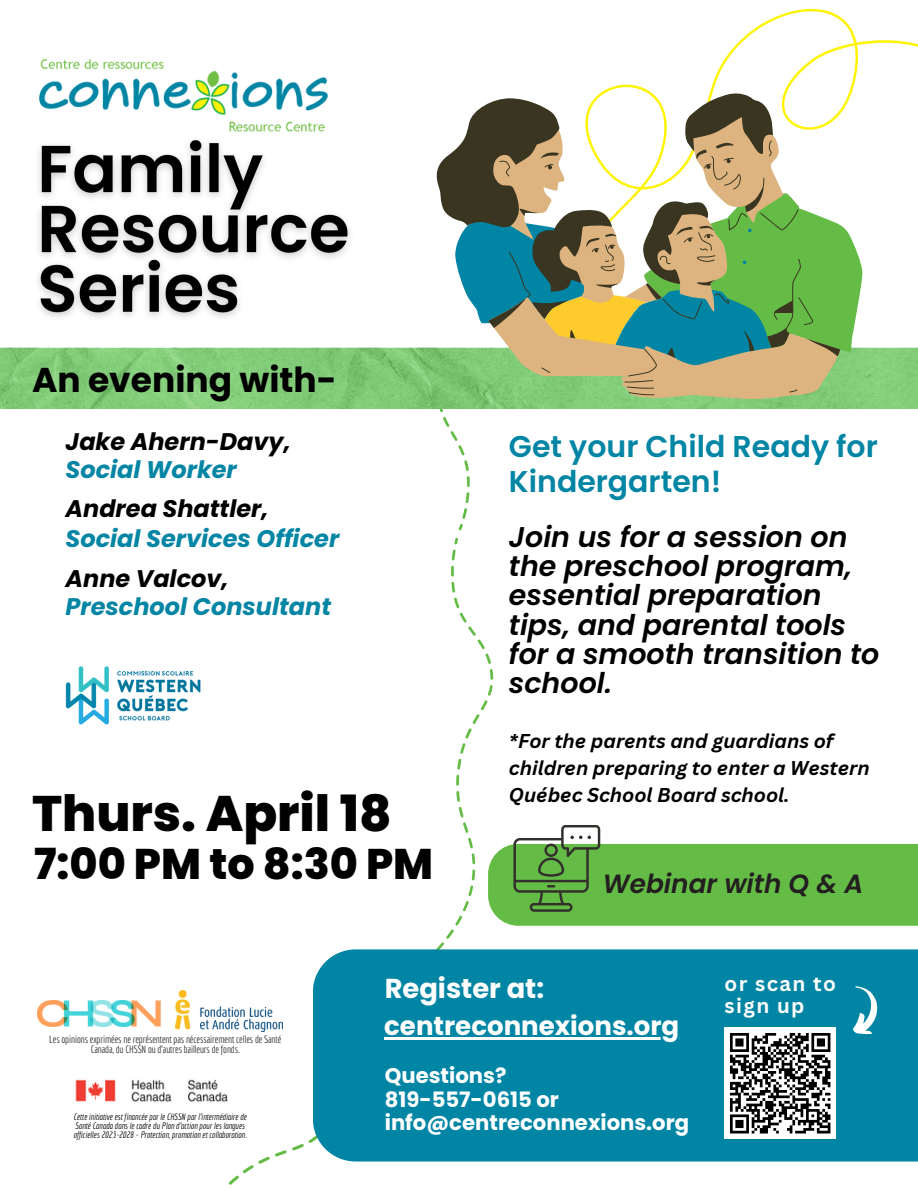
<style>
.page{position:relative;width:918px;height:1188px;background:#fff}
.page>*{position:absolute;margin:0;border:0;box-sizing:border-box;transform-origin:0 0}
.t1{font:800 49.95px "Poppins";color:#000}
.t2{font:800 42.75px "Poppins";color:#000}
.t3{font:700 34.5px "Poppins";color:#000}
.t4{font:600 30px/34.8px "Poppins";color:#0085a4}
.t5{font:italic 600 28.5px/29.2px "Poppins";color:#000}
.t6{font:700 27.3px "Poppins";color:#fff}
.t7{font:italic 600 26.4px "Poppins";color:#231f20}
.t8{font:700 26.1px "Poppins";color:#fff}
.t9{font:italic 700 24px/29.2px "Poppins";color:#0085a4}
.t10{font:italic 700 24px/28.2px "Poppins";color:#000}
.t11{font:700 21.15px/23.7px "Poppins";color:#fff}
.t12{font:700 20.55px/22.5px "Canva Sans";letter-spacing:.07em;color:#fff}
.t13{font:italic 700 19.5px/27px "Canva Sans";color:#000}
.t14{font:10.35px/9.4px "Economica";letter-spacing:-.01em;color:#322f2c;text-align:center}
.t15{font:italic 9px/9px "Economica";color:#000}
.s1{color:#0085a4}
.s2{color:#000}
</style>
<div class="page">
<img style="left:39px;top:58px;width:290px;height:64px">
<svg style="left:454px;top:537px;width:4px;height:8px"></svg>
<svg style="left:436px;top:549px;width:58px;height:400px"></svg>
<img style="left:0;top:347px;width:918px;height:61px">
<svg style="left:488px;top:825px;width:430px;height:101px"></svg>
<img style="left:38px;top:1002px;width:5px;height:23px">
<svg style="left:602px;top:8px;width:316px;height:106px"></svg>
<svg style="left:380px;top:225px;width:483px;height:306px"></svg>
<svg style="left:431px;top:92px;width:409px;height:303px"></svg>
<img style="left:65px;top:666px;width:136px;height:59px">
<img style="left:38px;top:122px;width:312px;height:196px">
<svg style="left:43px;top:991px;width:270px;height:194px"></svg>
<div style="left:313px;top:949px;width:605px;height:213px;background:#0085a4"></div>
<hr style="left:384px;top:1037px;width:295px;height:2px;background:#fff">
<div style="left:725px;top:1028px;width:111px;height:111px;background:#fff"></div>
<svg style="left:727px;top:981px;width:163px;height:154px"></svg>
<h5 class="t3" style="left:32px;top:355px;width:306px">An evening with-</h5>
<h5 class="t10" style="left:65px;top:427px;width:227px">Jake Ahern-Davy,<br><span class="s1">Social Worker</span></h5>
<h6 class="t9" style="left:65px;top:494px;width:275px"><span class="s2">Andrea Shattler,<br></span>Social Services Officer</h6>
<p class="t9" style="left:65px;top:565px;width:267px;line-height:28.2px"><span class="s2">Anne Valcov,<br></span>Preschool Consultant</p>
<h6 class="t1" style="left:32px;top:778px;width:361px">Thurs. April 18</h6>
<h6 class="t2" style="left:34px;top:835px;width:401px">7:00 PM to 8:30 PM</h6>
<p class="t4" style="left:509px;top:429px;width:370px">Get your Child Ready for<br>Kindergarten!</p>
<p class="t5" style="left:509px;top:522px;width:372px">Join us for a session on the preschool program, essential preparation tips, and parental tools for a smooth transition to school.</p>
<p class="t13" style="left:509px;top:727px;width:362px">*For the parents and guardians of children preparing to enter a Western<br>Québec School Board school.</p>
<p class="t7" style="left:603px;top:865px;width:262px">Webinar with Q &amp; A</p>
<p class="t14" style="left:49px;top:1035px;width:234px">Les opinions exprimées ne représentent pas nécessairement celles de Santé<br>Canada, du CHSSN ou d'autres bailleurs de fonds.</p>
<h6 class="t15" style="left:73px;top:1112px;width:175px">Cette initiative est financée par le CHSSN par l'intermédiaire de<br>Santé Canada dans le cadre du Plan d'action pour les langues officielles 2023-2028 - Protection, promotion et collaboration.</h6>
<h6 class="t6" style="left:385px;top:969px;width:161px">Register at:</h6>
<h3 class="t8" style="left:384px;top:1007px;width:297px">centreconnexions.org</h3>
<p class="t11" style="left:385px;top:1064px;width:123px">Questions?</p>
<h2 class="t11" style="left:385px;top:1087px;width:306px">819-557-0615 or info@centreconnexions.org</h2>
<p class="t12" style="left:725px;top:972px;width:113px">or scan to sign up</p>
</div>
